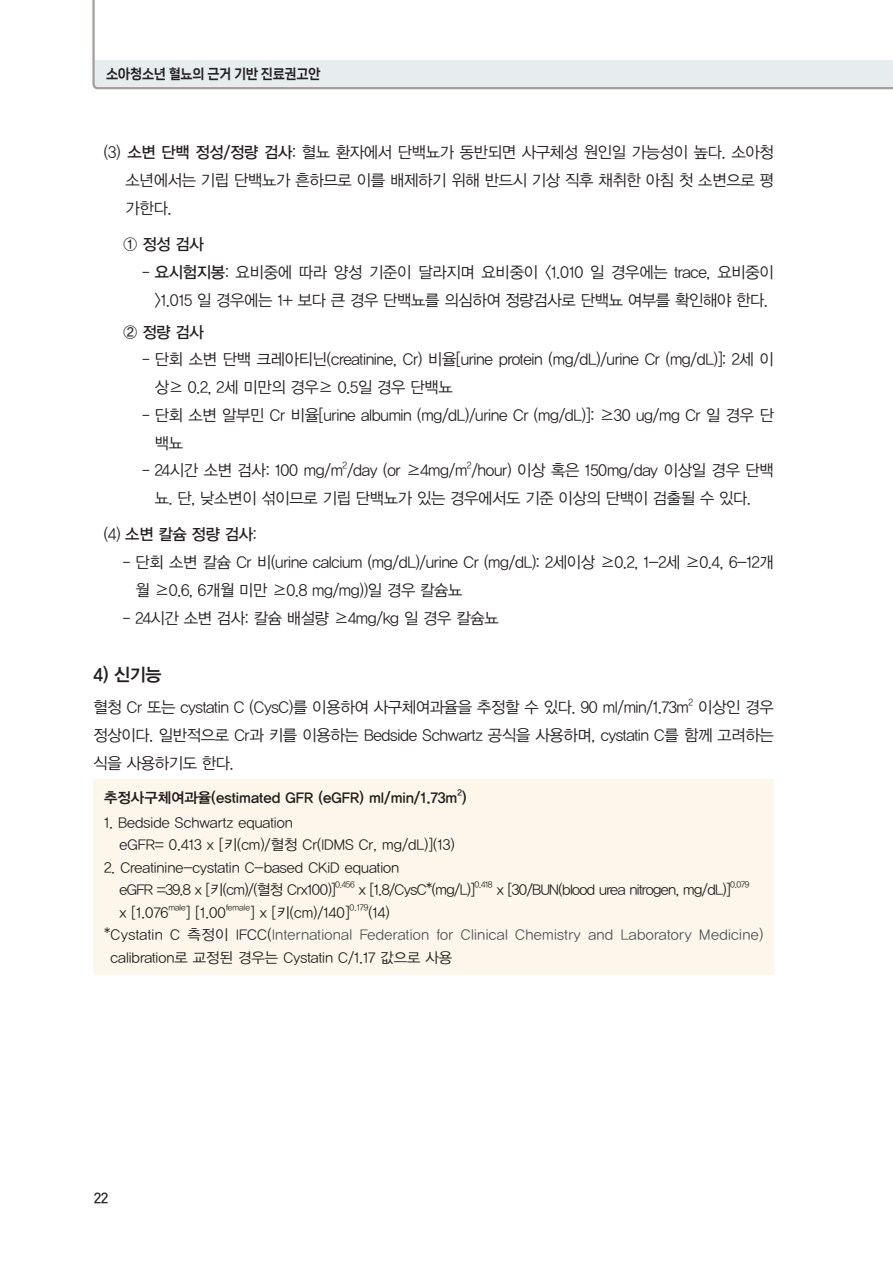
<style>
.page{position:relative;width:893px;height:1263px;background:#fff}
.page>*{position:absolute;margin:0;border:0;box-sizing:border-box;transform-origin:0 0}
._1{font:18px "YDVYGO14";color:#231f20}
.본문{font:16.05px/27.8px "YDVYGO12";letter-spacing:-.02em;color:#231f20;scale:.7 1}
.본문-2{font:16.05px/27.8px "YDVYGO12";letter-spacing:-.02em;color:#231f20;text-align:justify}
.본문-3{font:16.05px "YDVYGO13";letter-spacing:-.02em;color:#231f20}
.t1{font:14.55px "YDVYGO12";color:#231f20}
.t2{font:14.55px/22.5px "YDVYGO12";letter-spacing:.025em;color:#4d5156}
.t3{font:14.55px "YDVYGO12";letter-spacing:-.04em;color:#231f20}
.t4{font:14.55px "YDVYGO14";color:#231f20}
.t5{font:13.5px "Nanum Square Neo TTF d Eb";letter-spacing:-.02em;color:#231f20;scale:.95 1}
.t6{font:13.5px "Rix Head M";color:#231f20}
.본문-4{font:9.3px "YDVYGO12";color:#231f20}
.t7{font:8.55px "YDVYGO12";color:#231f20}
.t8{font:8.55px "YDVYGO14";color:#231f20}
.s1{font-family:"YDVYGO13"}
.s2{font-family:"YDVYGO12"}
.s3{color:#231f20}
</style>
<div class="page">
<svg style="left:92px;top:0;width:801px;height:89px"></svg>
<div style="left:94px;top:780px;width:680px;height:195px;background:#fdf6ea"></div>
<p class="t5" style="left:106px;top:66px;width:227px">소아청소년 혈뇨의 근거 기반 진료권고안</p>
<p class="본문-2" style="left:126px;top:138px;width:650px;text-indent:-22px">(3) <span class="s1">소변 단백 정성/정량 검사</span>: 혈뇨 환자에서 단백뇨가 동반되면 사구체성 원인일 가능성이 높다. 소아청 소년에서는 기립 단백뇨가 흔하므로 이를 배제하기 위해 반드시 기상 직후 채취한 아침 첫 소변으로 평 가한다.</p>
<p class="본문-3" style="left:123px;top:234px;width:82px">① 정성 검사</p>
<p class="본문" style="left:142px;top:257px;width:903px;text-align:center">- <span class="s1">요시험지봉</span>: 요비중에 따라 양성 기준이 달라지며 요비중이 &lt;1.010 일 경우에는 trace, 요비중이 &gt;1.015 일 경우에는 1+ 보다 큰 경우 단백뇨를 의심하여 정량검사로 단백뇨 여부를 확인해야 한다.</p>
<p class="본문-3" style="left:123px;top:321px;width:82px">② 정량 검사</p>
<p class="본문" style="left:155px;top:345px;width:886px;text-indent:-12px">- 단회 소변 단백 크레아티닌(creatinine, Cr) 비율[urine protein (mg/dL)/urine Cr (mg/dL)]: 2세 이 상≥ 0.2, 2세 미만의 경우≥ 0.5일 경우 단백뇨</p>
<p class="본문" style="left:155px;top:400px;width:886px;text-indent:-12px">- 단회 소변 알부민 Cr 비율[urine albumin (mg/dL)/urine Cr (mg/dL)]: ≥30 ug/mg Cr 일 경우 단 백뇨</p>
<p class="본문" style="left:142px;top:456px;width:904px">- 24시간 소변 검사: 100 mg/m /day (or ≥4mg/m /hour) 이상 혹은 150mg/day 이상일 경우 단백</p>
<p class="본문-4" style="left:343px;top:459px;width:6px">2</p>
<p class="본문-4" style="left:467px;top:459px;width:6px">2</p>
<p class="본문-2" style="left:155px;top:483px;width:598px">뇨. 단, 낮소변이 섞이므로 기립 단백뇨가 있는 경우에서도 기준 이상의 단백이 검출될 수 있다.</p>
<p class="본문-3" style="left:104px;top:524px;width:154px"><span class="s2">(4)</span> 소변 칼슘 정량 검사<span class="s2">:</span></p>
<p class="본문" style="left:136px;top:547px;width:913px;text-indent:-12px">- 단회 소변 칼슘 Cr 비(urine calcium (mg/dL)/urine Cr (mg/dL): 2세이상 ≥0.2, 1-2세 ≥0.4, 6-12개 월 ≥0.6, 6개월 미만 ≥0.8 mg/mg))일 경우 칼슘뇨</p>
<p class="본문" style="left:123px;top:603px;width:538px">- 24시간 소변 검사: 칼슘 배설량 ≥4mg/kg 일 경우 칼슘뇨</p>
<p class="_1" style="left:94px;top:662px;width:69px">4) 신기능</p>
<p class="본문-2" style="left:94px;top:693px;width:597px">혈청 Cr 또는 cystatin C (CysC)를 이용하여 사구체여과율을 추정할 수 있다. 90 ml/min/1.73m</p>
<p class="본문-4" style="left:688px;top:696px;width:6px">2</p>
<p class="본문-2" style="left:94px;top:693px;width:682px;text-indent:605px">이상인 경우 정상이다. 일반적으로 Cr과 키를 이용하는 Bedside Schwartz 공식을 사용하며, cystatin C를 함께 고려하는 식을 사용하기도 한다.</p>
<p class="t4" style="left:104px;top:788px;width:364px">추정사구체여과율(estimated GFR (eGFR) ml/min/1.73m )</p>
<p class="t8" style="left:457px;top:787px;width:6px">2</p>
<p class="t1" style="left:104px;top:812px;width:190px">1. Bedside Schwartz equation</p>
<p class="t1" style="left:119px;top:835px;width:337px">eGFR= 0.413 x [키(cm)/혈청 Cr(IDMS Cr, mg/dL)](13)</p>
<p class="t1" style="left:104px;top:857px;width:296px">2. Creatinine-cystatin C-based CKiD equation</p>
<p class="t3" style="left:119px;top:880px;width:218px">eGFR =39.8 x [키(cm)/(혈청 Crx100)]</p>
<p class="t7" style="left:335px;top:879px;width:21px">0.456</p>
<p class="t1" style="left:359px;top:880px;width:118px">x [1.8/CysC*(mg/L)]</p>
<p class="t7" style="left:475px;top:879px;width:19px">0.418</p>
<p class="t3" style="left:497px;top:880px;width:235px">x [30/BUN(blood urea nitrogen, mg/dL)]</p>
<p class="t7" style="left:730px;top:879px;width:21px">0.079</p>
<p class="t1" style="left:119px;top:902px;width:50px">x [1.076</p>
<p class="t7" style="left:168px;top:901px;width:19px">male</p>
<p class="t1" style="left:186px;top:902px;width:42px">] [1.00</p>
<p class="t7" style="left:226px;top:901px;width:25px">female</p>
<p class="t1" style="left:250px;top:902px;width:101px">] x [키(cm)/140]</p>
<p class="t7" style="left:350px;top:901px;width:20px">0.179</p>
<p class="t1" style="left:368px;top:902px;width:23px">(14)</p>
<p class="t2" style="left:111px;top:922px;width:654px;text-indent:-6px"><span class="s3">*Cystatin C 측정이 IFCC(</span>International Federation for Clinical Chemistry and Laboratory Medicine) <span class="s3">calibration로 교정된 경우는 Cystatin C/1.17 값으로 사용</span></p>
<p class="t6" style="left:94px;top:1190px;width:17px">22</p>
</div>
